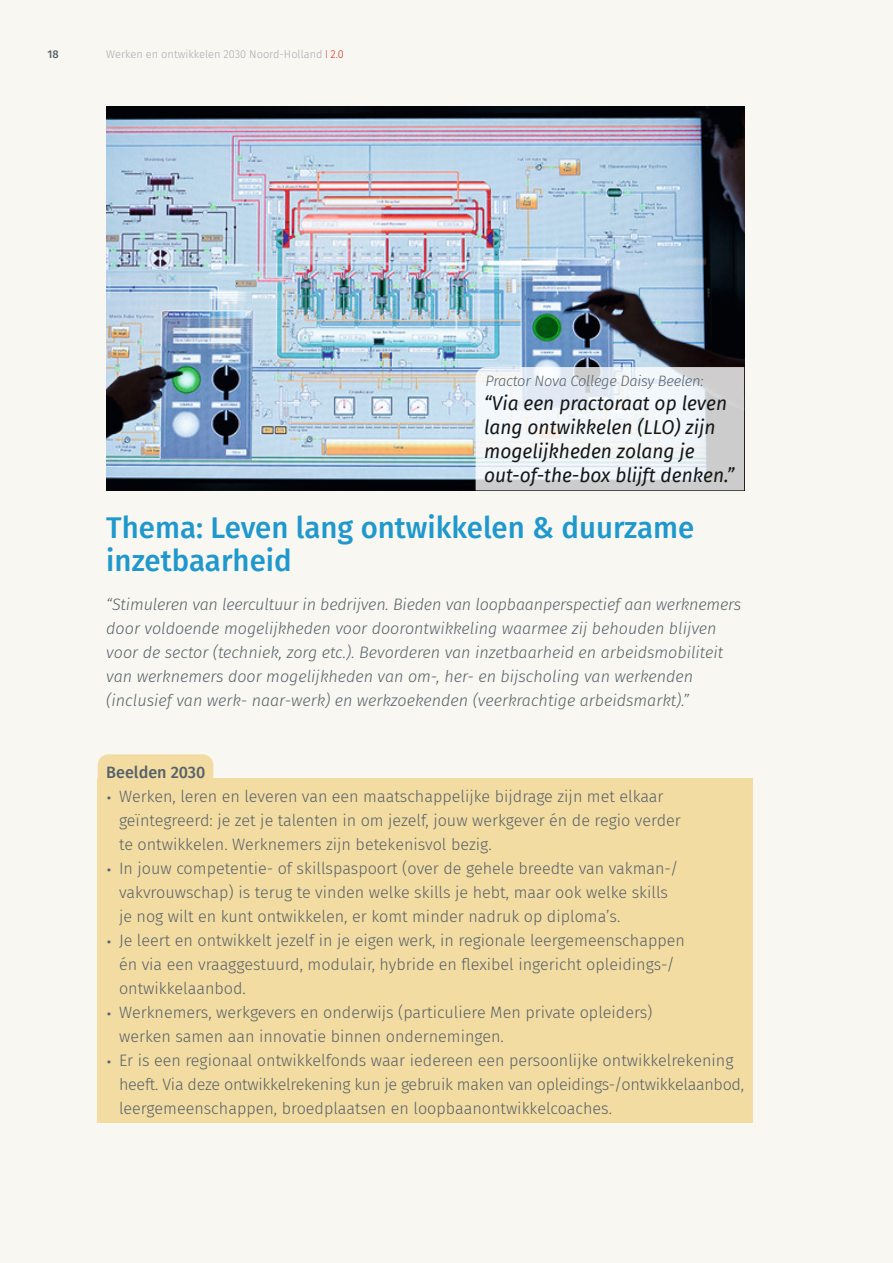
<style>
.page{position:relative;width:893px;height:1263px;background:#f8f7f1}
.page>*{position:absolute;margin:0;border:0;box-sizing:border-box;transform-origin:0 0}
.Heading{font:500 30px/33px "Fira Sans";color:#1e98cd}
.Body_11_pt{font:italic 19.5px/24px "Fira Sans";color:#151616}
.t1{font:300 16.5px/24px "Fira Sans";color:#56616a}
.Body_11_pt-2{font:italic 300 16.5px/24px "Fira Sans";color:#56616a}
.Body_11_pt-3{font:500 16.5px "Fira Sans";color:#56616a}
.Body_11_pt-4{font:italic 300 15px "Fira Sans";letter-spacing:-.015em;color:#56616a}
.t2{font:300 11.25px "Fira Sans";color:#a6a9af}
.t3{font:500 11.25px "Fira Sans";color:#56616a}
.s1{font-weight:400;color:#dd2b1c}
.s2{color:#dd2b1c}
.s3{font-size:21px}
</style>
<div class="page">
<div style="left:98px;top:754px;width:115px;height:70px;background:#f3dca1;border-radius:11px"></div>
<div style="left:98px;top:778px;width:655px;height:345px;background:#f3dca1"></div>
<img style="left:106px;top:106px;width:638px;height:384px">
<svg style="left:476px;top:367px;width:268px;height:123px"></svg>
<p class="t3" style="left:48px;top:45px;width:13px">18</p>
<p class="t2" style="left:106px;top:47px;width:239px">Werken en ontwikkelen 2030 Noord-Holland <span class="s1">I</span> <span class="s2">2.0</span></p>
<p class="Body_11_pt-4" style="left:486px;top:370px;width:219px">Practor Nova College Daisy Beelen:</p>
<p class="Body_11_pt" style="left:484px;top:391px;width:252px">“Via een practoraat op leven lang ontwikkelen (LLO) zijn mogelijkheden zolang je out-of-the-box blijft denken.”</p>
<p class="Heading" style="left:106px;top:510px;width:589px">Thema: Leven lang ontwikkelen &amp; duurzame inzetbaarheid</p>
<p class="Body_11_pt-2" style="left:106px;top:593px;width:636px">“Stimuleren van leercultuur in bedrijven. Bieden van loopbaanperspectief aan werknemers door voldoende mogelijkheden voor doorontwikkeling waarmee zij behouden blijven voor de sector (techniek, zorg etc.). Bevorderen van inzetbaarheid en arbeidsmobiliteit van werknemers door mogelijkheden van om-, her- en bijscholing van werkenden (inclusief van werk- naar-werk) en werkzoekenden (veerkrachtige arbeidsmarkt).”</p>
<p class="Body_11_pt-3" style="left:106px;top:759px;width:101px">Beelden 2030</p>
<p class="t1" style="left:119px;top:784px;width:563px;text-indent:-13px"><span class="s3">•</span> Werken, leren en leveren van een maatschappelijke bijdrage zijn met elkaar geïntegreerd: je zet je talenten in om jezelf, jouw werkgever én de regio verder te ontwikkelen. Werknemers zijn betekenisvol bezig.</p>
<p class="t1" style="left:119px;top:856px;width:561px;text-indent:-13px"><span class="s3">•</span> In jouw competentie- of skillspaspoort (over de gehele breedte van vakman-/ vakvrouwschap) is terug te vinden welke skills je hebt, maar ook welke skills je nog wilt en kunt ontwikkelen, er komt minder nadruk op diploma’s.</p>
<p class="t1" style="left:119px;top:928px;width:567px;text-indent:-13px"><span class="s3">•</span> Je leert en ontwikkelt jezelf in je eigen werk, in regionale leergemeenschappen én via een vraaggestuurd, modulair, hybride en flexibel ingericht opleidings-/ ontwikkelaanbod.</p>
<p class="t1" style="left:119px;top:1000px;width:535px;text-indent:-13px"><span class="s3">•</span> Werknemers, werkgevers en onderwijs (particuliere Men private opleiders) werken samen aan innovatie binnen ondernemingen.</p>
<p class="t1" style="left:119px;top:1048px;width:627px;text-indent:-13px"><span class="s3">•</span> Er is een regionaal ontwikkelfonds waar iedereen een persoonlijke ontwikkelrekening heeft. Via deze ontwikkelrekening kun je gebruik maken van opleidings-/ontwikkelaanbod, leergemeenschappen, broedplaatsen en loopbaanontwikkelcoaches.</p>
</div>
